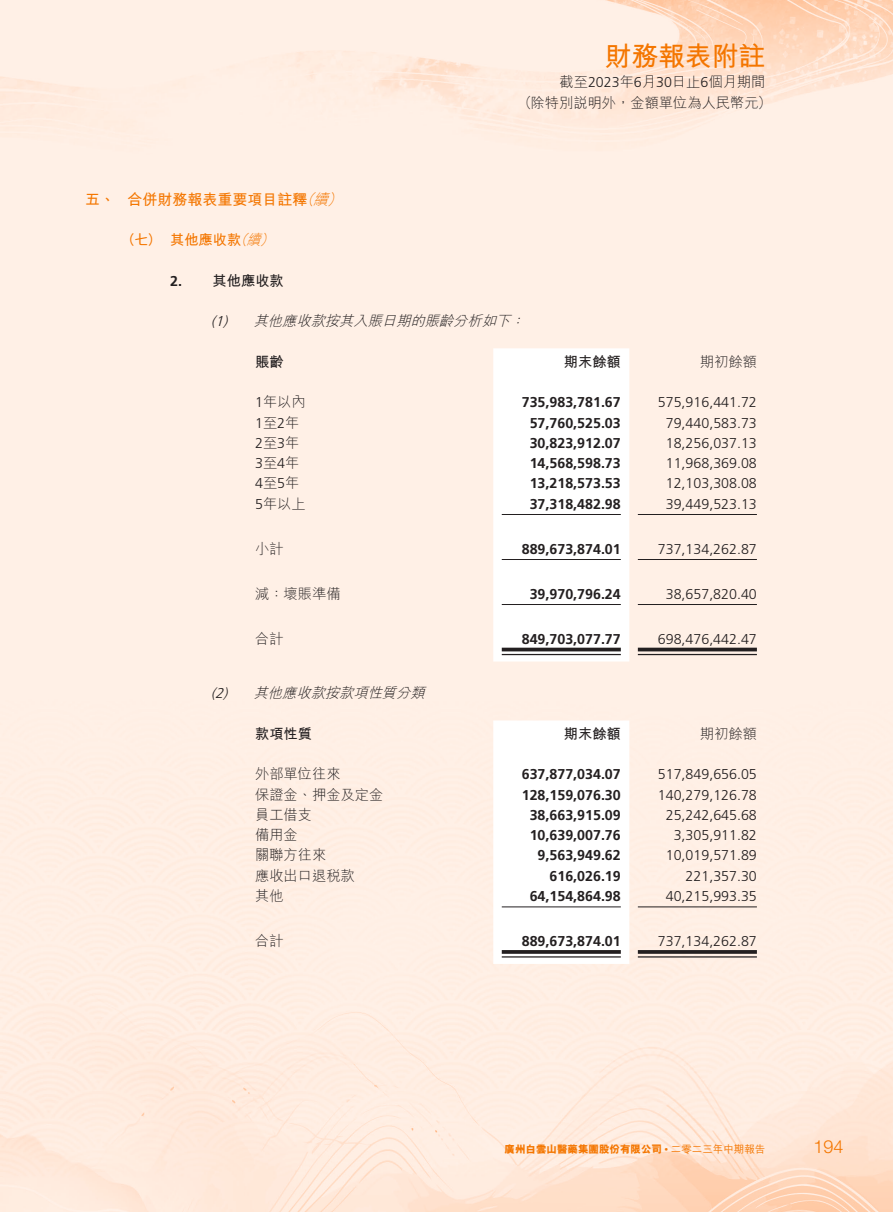
<style>
.page{position:relative;width:893px;height:1212px;background:#fff}
.page>*{position:absolute;margin:0;border:0;box-sizing:border-box;transform-origin:0 0}
.t1{font:700 27px "M Hei HK";letter-spacing:-.01em;color:#f47600}
.t2{font:300 18px "Helvetica Neue LT Std";color:#f47600}
.t3{font:700 15px "M Hei HK";color:#f47600}
.t4{font:italic 300 15px "M Hei HK";color:#f47600}
.t5{font:700 14.25px "Frutiger LT Std";color:#231f20}
.t6{font:300 14.25px "Frutiger LT Std";color:#231f20}
.t7{font:300 14.25px/20.2px "M Hei HK";color:#231f20}
.t8{font:italic 300 14.25px "M Hei HK";color:#231f20}
.t9{font:700 14.25px "M Hei HK";color:#231f20}
.t10{font:700 14.25px "M Hei HK";color:#f47600}
.t11{font:italic 300 14.25px "Frutiger LT Std";color:#231f20}
.t12{font:italic 300 14.25px "M Hei HK";color:#f47600}
.t13{font:800 10.5px "M Hei HK";color:#f47600}
.t14{font:500 10.5px "M Hei HK";color:#f47600}
.t15{font:300 condensed 7.5px "Helvetica Neue LT Std";color:#f47600}
.s1{font-family:"Frutiger LT Std"}
.s2{font-weight:300;font-style:italic}
</style>
<div class="page">
<img style="left:0;top:0;width:893px;height:1212px">
<svg style="left:493px;top:348px;width:136px;height:313px"></svg>
<hr style="left:502px;top:514px;width:119px;height:1px;background:#231f20">
<hr style="left:638px;top:514px;width:119px;height:1px;background:#231f20">
<hr style="left:502px;top:559px;width:119px;height:1px;background:#231f20">
<hr style="left:638px;top:559px;width:119px;height:1px;background:#231f20">
<hr style="left:502px;top:604px;width:119px;height:1px;background:#231f20">
<hr style="left:638px;top:604px;width:119px;height:1px;background:#231f20">
<hr style="left:502px;top:648px;width:119px;height:3px;background:#231f20">
<hr style="left:502px;top:654px;width:119px;height:1px;background:#231f20">
<hr style="left:638px;top:648px;width:119px;height:3px;background:#231f20">
<hr style="left:638px;top:654px;width:119px;height:1px;background:#231f20">
<svg style="left:493px;top:720px;width:136px;height:244px"></svg>
<hr style="left:502px;top:906px;width:119px;height:1px;background:#231f20">
<hr style="left:638px;top:906px;width:119px;height:1px;background:#231f20">
<svg style="left:502px;top:950px;width:119px;height:4px"></svg>
<hr style="left:502px;top:956px;width:119px;height:1px;background:#231f20">
<svg style="left:638px;top:950px;width:119px;height:4px"></svg>
<hr style="left:638px;top:956px;width:119px;height:1px;background:#231f20">
<h1 class="t1" style="left:605px;top:36px;width:162px">財務報表附註</h1>
<p class="t7" style="left:518px;top:71px;width:255px;text-indent:42px">截至<span class="s1">2023</span>年月<span class="s1">6 30</span>日止<span class="s1">6</span>個月期間（除特別說明外，金額單位為人民幣元(</p>
<p class="t3" style="left:85px;top:188px;width:31px">五、</p>
<p class="t3" style="left:128px;top:188px;width:207px">合併財務報表重要項目註釋<span class="s2">續</span></p>
<p class="t4" style="left:299px;top:189px;width:22px">（</p>
<p class="t4" style="left:327px;top:189px;width:22px">(</p>
<p class="t10" style="left:121px;top:230px;width:42px">（七）</p>
<p class="t10" style="left:170px;top:230px;width:97px">其他應收款<span class="s2">續</span></p>
<p class="t12" style="left:234px;top:230px;width:21px">（</p>
<p class="t12" style="left:260px;top:230px;width:21px">(</p>
<p class="t5" style="left:170px;top:272px;width:13px">2.</p>
<p class="t9" style="left:213px;top:270px;width:73px">其他應收款</p>
<p class="t11" style="left:211px;top:313px;width:18px">1(</p>
<p class="t11" style="left:223px;top:313px;width:10px">)</p>
<p class="t8" style="left:254px;top:311px;width:263px">其他應收款按其入賬日期的賬齡分析如下</p>
<p class="t8" style="left:510px;top:311px;width:21px">：</p>
<p class="t9" style="left:255px;top:351px;width:30px">賬齡</p>
<p class="t9" style="left:564px;top:351px;width:58px">期末餘額</p>
<p class="t7" style="left:255px;top:391px;width:52px"><span class="s1">1</span>年以內</p>
<p class="t5" style="left:522px;top:394px;width:101px">735,983,781.67</p>
<p class="t7" style="left:255px;top:412px;width:46px">至<span class="s1">1</span> 年<span class="s1">2</span></p>
<p class="t5" style="left:530px;top:414px;width:93px">57,760,525.03</p>
<p class="t7" style="left:255px;top:432px;width:46px">至<span class="s1">2</span> 年<span class="s1">3</span></p>
<p class="t5" style="left:530px;top:434px;width:93px">30,823,912.07</p>
<p class="t7" style="left:255px;top:452px;width:46px">至<span class="s1">3</span> 年<span class="s1">4</span></p>
<p class="t5" style="left:530px;top:455px;width:93px">14,568,598.73</p>
<p class="t7" style="left:255px;top:472px;width:46px">至<span class="s1">4</span> 年<span class="s1">5</span></p>
<p class="t5" style="left:530px;top:475px;width:93px">13,218,573.53</p>
<p class="t7" style="left:255px;top:493px;width:52px"><span class="s1">5</span>年以上</p>
<p class="t5" style="left:530px;top:495px;width:93px">37,318,482.98</p>
<p class="t7" style="left:255px;top:538px;width:30px">小計</p>
<p class="t5" style="left:522px;top:540px;width:101px">889,673,874.01</p>
<p class="t7" style="left:255px;top:583px;width:87px">減：壞賬準備</p>
<p class="t5" style="left:530px;top:585px;width:93px">39,970,796.24</p>
<p class="t7" style="left:255px;top:628px;width:30px">合計</p>
<p class="t5" style="left:522px;top:630px;width:101px">849,703,077.77</p>
<p class="t11" style="left:211px;top:685px;width:18px">2(</p>
<p class="t11" style="left:223px;top:685px;width:10px">)</p>
<p class="t8" style="left:254px;top:683px;width:178px">其他應收款按款項性質分類</p>
<p class="t9" style="left:255px;top:723px;width:58px">款項性質</p>
<p class="t9" style="left:564px;top:723px;width:58px">期末餘額</p>
<p class="t7" style="left:255px;top:763px;width:87px">外部單位往來</p>
<p class="t5" style="left:522px;top:766px;width:101px">637,877,034.07</p>
<p class="t7" style="left:255px;top:784px;width:130px">保證金、押金及定金</p>
<p class="t5" style="left:522px;top:786px;width:101px">128,159,076.30</p>
<p class="t7" style="left:255px;top:804px;width:58px">員工借支</p>
<p class="t5" style="left:530px;top:807px;width:93px">38,663,915.09</p>
<p class="t7" style="left:255px;top:824px;width:44px">備用金</p>
<p class="t5" style="left:530px;top:827px;width:93px">10,639,007.76</p>
<p class="t7" style="left:255px;top:844px;width:73px">關聯方往來</p>
<p class="t5" style="left:538px;top:847px;width:85px">9,563,949.62</p>
<p class="t7" style="left:255px;top:865px;width:101px">應收出口退稅款</p>
<p class="t5" style="left:549px;top:867px;width:73px">616,026.19</p>
<p class="t7" style="left:255px;top:885px;width:30px">其他</p>
<p class="t5" style="left:530px;top:888px;width:93px">64,154,864.98</p>
<p class="t7" style="left:255px;top:930px;width:30px">合計</p>
<p class="t5" style="left:522px;top:933px;width:101px">889,673,874.01</p>
<p class="t7" style="left:700px;top:351px;width:58px">期初餘額</p>
<p class="t6" style="left:658px;top:394px;width:101px">575,916,441.72</p>
<p class="t6" style="left:666px;top:414px;width:93px">79,440,583.73</p>
<p class="t6" style="left:666px;top:435px;width:93px">18,256,037.13</p>
<p class="t6" style="left:666px;top:455px;width:93px">11,968,369.08</p>
<p class="t6" style="left:666px;top:475px;width:93px">12,103,308.08</p>
<p class="t6" style="left:666px;top:495px;width:93px">39,449,523.13</p>
<p class="t6" style="left:658px;top:541px;width:101px">737,134,262.87</p>
<p class="t6" style="left:666px;top:586px;width:93px">38,657,820.40</p>
<p class="t6" style="left:658px;top:631px;width:101px">698,476,442.47</p>
<p class="t7" style="left:700px;top:723px;width:58px">期初餘額</p>
<p class="t6" style="left:658px;top:766px;width:101px">517,849,656.05</p>
<p class="t6" style="left:658px;top:787px;width:101px">140,279,126.78</p>
<p class="t6" style="left:666px;top:807px;width:93px">25,242,645.68</p>
<p class="t6" style="left:674px;top:827px;width:85px">3,305,911.82</p>
<p class="t6" style="left:666px;top:847px;width:93px">10,019,571.89</p>
<p class="t6" style="left:686px;top:868px;width:73px">221,357.30</p>
<p class="t6" style="left:666px;top:888px;width:93px">40,215,993.35</p>
<p class="t6" style="left:658px;top:933px;width:101px">737,134,262.87</p>
<p class="t14" style="left:671px;top:1142px;width:96px">二零二三年中期報告</p>
<p class="t13" style="left:505px;top:1142px;width:159px">廣州白雲山醫藥集團股份有限公司</p>
<p class="t15" style="left:665px;top:1145px;width:5px">•</p>
<p class="t2" style="left:813px;top:1135px;width:32px">194</p>
</div>
